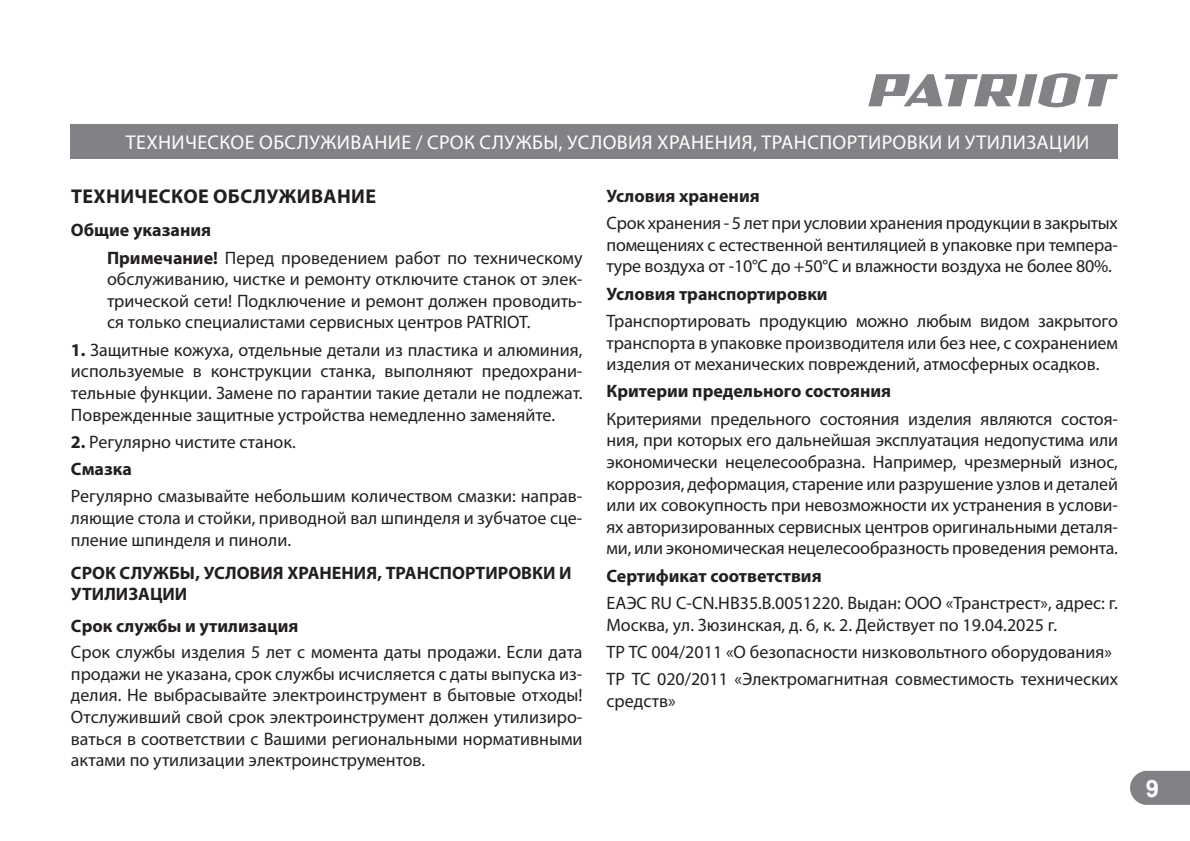
<style>
.page{position:relative;width:1190px;height:841px;background:#fff}
.page>*{position:absolute;margin:0;border:0;box-sizing:border-box;transform-origin:0 0}
.t1{font:700 24px "Arial";color:#fff}
.t2{font:20px "Myriad Pro";letter-spacing:.02em;color:#fff}
.t3{font:700 20px "Myriad Pro";letter-spacing:.02em;color:#231f20}
.t4{font:18px/21.6px "Myriad Pro";color:#231f20;text-align:justify}
.t5{font:700 18px/21.6px "Myriad Pro";color:#231f20}
.s1{font-weight:700}
</style>
<div class="page">
<svg style="left:1130px;top:770px;width:59px;height:34px;background:#8a8c8f"></svg>
<svg style="left:868px;top:73px;width:250px;height:34px"></svg>
<div style="left:71px;top:124px;width:1047px;height:34px;background:#808285"></div>
<p class="t2" style="left:126px;top:132px;width:965px">ТЕХНИЧЕСКОЕ ОБСЛУЖИВАНИЕ / СРОК СЛУЖБЫ, УСЛОВИЯ ХРАНЕНИЯ, ТРАНСПОРТИРОВКИ И УТИЛИЗАЦИИ</p>
<p class="t3" style="left:71px;top:187px;width:306px">ТЕХНИЧЕСКОЕ ОБСЛУЖИВАНИЕ</p>
<p class="t4" style="left:107px;top:217px;width:477px;line-height:27.2px;text-indent:-36px"><span class="s1">Общие указания<br>Примечание!</span> Перед проведением работ по техническому</p>
<p class="t4" style="left:107px;top:269px;width:477px">обслуживанию, чистке и ремонту отключите станок от элек&shy;трической сети! Подключение и ремонт должен проводить&shy;ся только специалистами сервисных центров PATRIOT.</p>
<p class="t4" style="left:71px;top:339px;width:513px"><span class="s1">1.</span> Защитные кожуха, отдельные детали из пластика и алюминия, используемые в конструкции станка, выполняют предохрани&shy;тельные функции. Замене по гарантии такие детали не подлежат.<br>Поврежденные защитные устройства немедленно заменяйте.</p>
<p class="t4" style="left:71px;top:428px;width:226px;line-height:27.2px"><span class="s1">2.</span> Регулярно чистите станок.<br><span class="s1">Смазка</span></p>
<p class="t4" style="left:71px;top:486px;width:513px">Регулярно смазывайте небольшим количеством смазки: направ&shy;ляющие стола и стойки, приводной вал шпинделя и зубчатое сце&shy;пление шпинделя и пиноли.</p>
<p class="t5" style="left:71px;top:562px;width:502px">СРОК СЛУЖБЫ, УСЛОВИЯ ХРАНЕНИЯ, ТРАНСПОРТИРОВКИ И<br>УТИЛИЗАЦИИ</p>
<p class="t5" style="left:71px;top:615px;width:229px">Срок службы и утилизация</p>
<p class="t4" style="left:71px;top:641px;width:513px">Срок службы изделия 5 лет с момента даты продажи. Если дата продажи не указана, срок службы исчисляется с даты выпуска из&shy;делия. Не выбрасывайте электроинструмент в бытовые отходы!<br>Отслуживший свой срок электроинструмент должен утилизиро&shy;ваться в соответствии с Вашими региональными нормативными актами по утилизации электроинструментов.</p>
<p class="t5" style="left:606px;top:185px;width:155px">Условия хранения</p>
<p class="t4" style="left:606px;top:213px;width:513px">Срок хранения - 5 лет при условии хранения продукции в закрытых помещениях с естественной вентиляцией в упаковке при темпера&shy;туре воздуха от -10°С до +50°С и влажности воздуха не более 80%.</p>
<p class="t5" style="left:606px;top:283px;width:223px">Условия транспортировки</p>
<p class="t4" style="left:606px;top:310px;width:513px">Транспортировать продукцию можно любым видом закрытого транспорта в упаковке производителя или без нее, с сохранением изделия от механических повреждений, атмосферных осадков.</p>
<p class="t5" style="left:606px;top:381px;width:286px">Критерии предельного состояния</p>
<p class="t4" style="left:606px;top:408px;width:513px">Критериями предельного состояния изделия являются состоя&shy;ния, при которых его дальнейшая эксплуатация недопустима или экономически нецелесообразна. Например, чрезмерный износ, коррозия, деформация, старение или разрушение узлов и деталей или их совокупность при невозможности их устранения в услови&shy;ях авторизированных сервисных центров оригинальными деталя&shy;ми, или экономическая нецелесообразность проведения ремонта.</p>
<p class="t5" style="left:606px;top:565px;width:217px">Сертификат соответствия</p>
<p class="t4" style="left:606px;top:592px;width:513px">EAЭС RU C-CN.HB35.B.0051220. Выдан: ООО «Транстрест», адрес: г.<br>Москва, ул. Зюзинская, д. 6, к. 2. Действует по 19.04.2025 г.</p>
<p class="t4" style="left:606px;top:638px;width:513px;line-height:27.2px">ТР ТС 004/2011 «О безопасности низковольтного оборудования»<br>ТР ТС 020/2011 «Электромагнитная совместимость технических</p>
<p class="t4" style="left:606px;top:690px;width:71px">средств»</p>
<h1 class="t1" style="left:1145px;top:774px;width:15px">9</h1>
</div>
